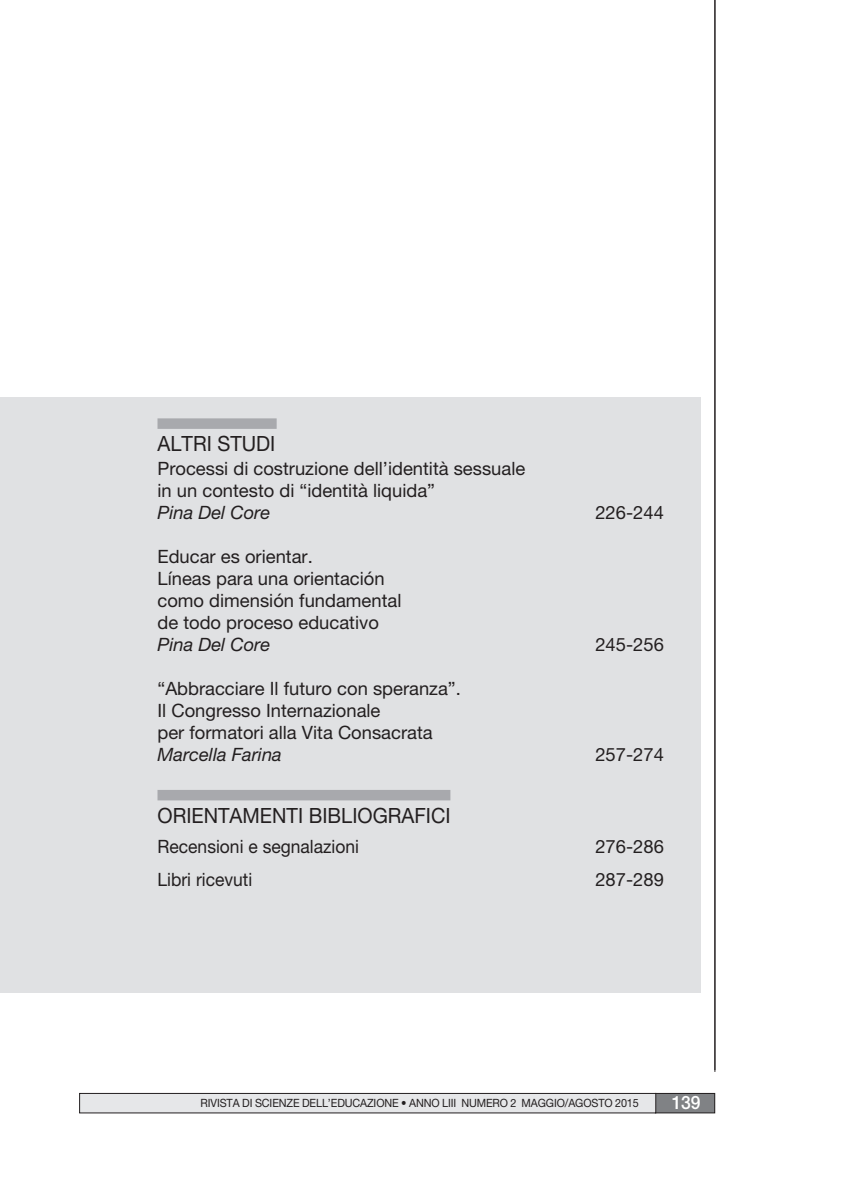
<style>
.page{position:relative;width:844px;height:1191px;background:#fff}
.page>*{position:absolute;margin:0;border:0;box-sizing:border-box;transform-origin:0 0}
.t1{font:21px "Helvetica Neue LT Pro";color:#231f20;scale:.95 1}
.t2{font:18.38px/22.1px "Helvetica Neue LT Pro";color:#231f20}
.t3{font:18.38px "Helvetica Neue LT Pro";color:#231f20;scale:.95 1}
.t4{font:500 18.38px "Helvetica Neue LT Pro";color:#fff;scale:.95 1}
.t5{font:11.38px "Helvetica Neue LT Pro";letter-spacing:-.01em;color:#231f20;scale:.95 1}
.s1{font-style:italic}
</style>
<div class="page">
<div style="left:0;top:397px;width:699px;height:595px;background:#e0e1e3"></div>
<div style="left:655px;top:1093px;width:59px;height:20px;background:#808285"></div>
<div style="left:655px;top:1093px;width:59px;height:20px;border:1px solid #231f20"></div>
<div style="left:80px;top:1093px;width:575px;height:20px;background:#e6e7e9"></div>
<div style="left:79px;top:1093px;width:576px;height:20px;border:1px solid #231f20"></div>
<div style="left:157px;top:418px;width:119px;height:11px;background:#a8a9ad"></div>
<div style="left:157px;top:790px;width:293px;height:10px;background:#a8a9ad"></div>
<hr style="left:714px;top:0;width:1px;height:1071px;background:#231f20">
<p class="t1" style="left:157px;top:436px;width:126px">ALTRI STUDI</p>
<p class="t2" style="left:157px;top:459px;width:369px">Processi di costruzione dell’identità sessuale in un contesto di “identità liquida”<br><span class="s1">Pina Del Core</span></p>
<p class="t2" style="left:157px;top:547px;width:245px">Educar es orientar.<br>Líneas para una orientación como dimensión fundamental de todo proceso educativo<br><span class="s1">Pina Del Core</span></p>
<p class="t2" style="left:157px;top:679px;width:305px">“Abbracciare Il futuro con speranza”.<br>Il Congresso Internazionale<br>per formatori alla Vita Consacrata<br><span class="s1">Marcella Farina</span></p>
<p class="t2" style="left:595px;top:503px;width:70px">226-244</p>
<p class="t2" style="left:595px;top:635px;width:70px">245-256</p>
<p class="t2" style="left:595px;top:745px;width:70px">257-274</p>
<p class="t1" style="left:157px;top:807px;width:310px">ORIENTAMENTI BIBLIOGRAFICI</p>
<p class="t3" style="left:157px;top:839px;width:213px">Recensioni e segnalazioni</p>
<p class="t2" style="left:595px;top:836px;width:70px">276-286</p>
<p class="t3" style="left:157px;top:872px;width:101px">Libri ricevuti</p>
<p class="t2" style="left:595px;top:870px;width:70px">287-289</p>
<p class="t5" style="left:200px;top:1098px;width:463px">RIVISTA DI SCIENZE DELL’EDUCAZIONE • ANNO LIII NUMERO 2 MAGGIO/AGOSTO 2015</p>
<p class="t4" style="left:671px;top:1096px;width:32px">139</p>
</div>
